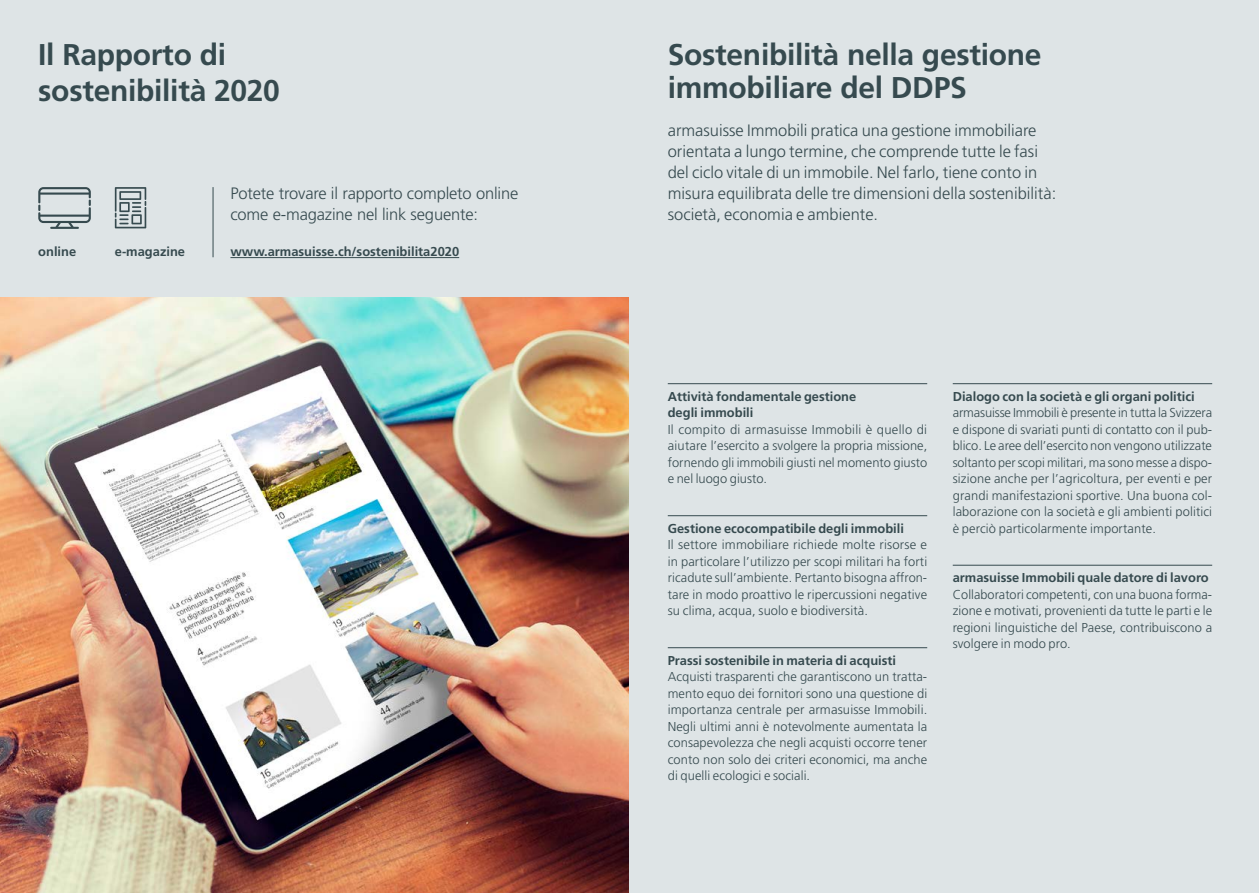
<style>
.page{position:relative;width:1259px;height:893px;background:#fff}
.page>*{position:absolute;margin:0;border:0;box-sizing:border-box;transform-origin:0 0}
.t1{font:700 30px/33px "Frutiger LT Std";letter-spacing:-.01em;color:#364a4f}
.Text_Fliesstext_10p{font:300 16.5px/21px "Frutiger LT Std";color:#364a4f}
.Text_Fliesstext_10p-2{font:300 12.9px/16.5px "Frutiger LT Std";letter-spacing:.005em;color:#364a4f;text-align:justify}
.Text_Fliesstext_10p-3{font:700 12.9px/16.5px "Frutiger LT Std";color:#364a4f}
</style>
<div class="page">
<div style="left:0;top:0;width:629px;height:298px;background:#dee4e6"></div>
<hr style="left:213px;top:187px;width:1px;height:70px;background:#364a4f">
<svg style="left:38px;top:187px;width:53px;height:42px"></svg>
<svg style="left:115px;top:187px;width:31px;height:41px"></svg>
<hr style="left:230px;top:257px;width:229px;height:1px;background:#364a4f">
<img style="left:0;top:298px;width:629px;height:595px">
<div style="left:629px;top:0;width:630px;height:893px;background:#dee4e6"></div>
<hr style="left:668px;top:383px;width:259px;height:1px;background:#364a4f">
<hr style="left:668px;top:515px;width:259px;height:1px;background:#364a4f">
<hr style="left:668px;top:647px;width:259px;height:1px;background:#364a4f">
<hr style="left:952px;top:383px;width:260px;height:1px;background:#364a4f">
<hr style="left:952px;top:565px;width:260px;height:1px;background:#364a4f">
<p class="t1" style="left:38px;top:38px;width:189px">Il Rapporto di</p>
<p class="t1" style="left:38px;top:74px;width:243px">sostenibilità 2020</p>
<p class="Text_Fliesstext_10p" style="left:230px;top:183px;width:289px">Potete trovare il rapporto completo online come e-magazine nel link seguente:</p>
<p class="Text_Fliesstext_10p-3" style="left:38px;top:244px;width:39px">online</p>
<p class="Text_Fliesstext_10p-3" style="left:115px;top:244px;width:72px">e-magazine</p>
<p class="Text_Fliesstext_10p-3" style="left:230px;top:244px;width:230px">www.armasuisse.ch/sostenibilita2020</p>
<p class="t1" style="left:668px;top:38px;width:375px">Sostenibilità nella gestione immobiliare del DDPS</p>
<p class="Text_Fliesstext_10p" style="left:668px;top:120px;width:390px">armasuisse Immobili pratica una gestione immobiliare orientata a lungo termine, che comprende tutte le fasi del ciclo vitale di un immobile. Nel farlo, tiene conto in misura equilibrata delle tre dimensioni della sostenibilità: società, economia e ambiente.</p>
<p class="Text_Fliesstext_10p-3" style="left:668px;top:388px;width:190px">Attività fondamentale gestione degli immobili</p>
<p class="Text_Fliesstext_10p-2" style="left:668px;top:421px;width:261px">Il compito di armasuisse Immobili è quello di aiutare l’esercito a svolgere la propria missione, fornendo gli immobili giusti nel momento giusto e nel luogo giusto.</p>
<p class="Text_Fliesstext_10p-3" style="left:668px;top:520px;width:238px">Gestione ecocompatibile degli immobili</p>
<p class="Text_Fliesstext_10p-2" style="left:668px;top:537px;width:261px">Il settore immobiliare richiede molte risorse e in particolare l’utilizzo per scopi militari ha forti ricadute sull’ambiente. Pertanto bisogna affron&shy;tare in modo proattivo le ripercussioni negative su clima, acqua, suolo e biodiversità.</p>
<p class="Text_Fliesstext_10p-3" style="left:668px;top:652px;width:230px">Prassi sostenibile in materia di acquisti</p>
<p class="Text_Fliesstext_10p-2" style="left:668px;top:669px;width:261px">Acquisti trasparenti che garantiscono un tratta&shy;mento equo dei fornitori sono una questione di importanza centrale per armasuisse Immobili.<br>Negli ultimi anni è notevolmente aumentata la consapevolezza che negli acquisti occorre tener conto non solo dei criteri economici, ma anche di quelli ecologici e sociali.</p>
<p class="Text_Fliesstext_10p-3" style="left:952px;top:388px;width:243px">Dialogo con la società e gli organi politici</p>
<p class="Text_Fliesstext_10p-2" style="left:952px;top:405px;width:261px">armasuisse Immobili è presente in tutta la Svizzera e dispone di svariati punti di contatto con il pub&shy;blico. Le aree dell’esercito non vengono utilizzate soltanto per scopi militari, ma sono messe a dispo&shy;sizione anche per l’agricoltura, per eventi e per grandi manifestazioni sportive. Una buona col&shy;laborazione con la società e gli ambienti politici è perciò particolarmente importante.</p>
<p class="Text_Fliesstext_10p-3" style="left:952px;top:570px;width:257px">armasuisse Immobili quale datore di lavoro</p>
<p class="Text_Fliesstext_10p-2" style="left:952px;top:586px;width:261px">Collaboratori competenti, con una buona forma&shy;zione e motivati, provenienti da tutte le parti e le regioni linguistiche del Paese, contribuiscono a svolgere in modo pro.</p>
</div>
